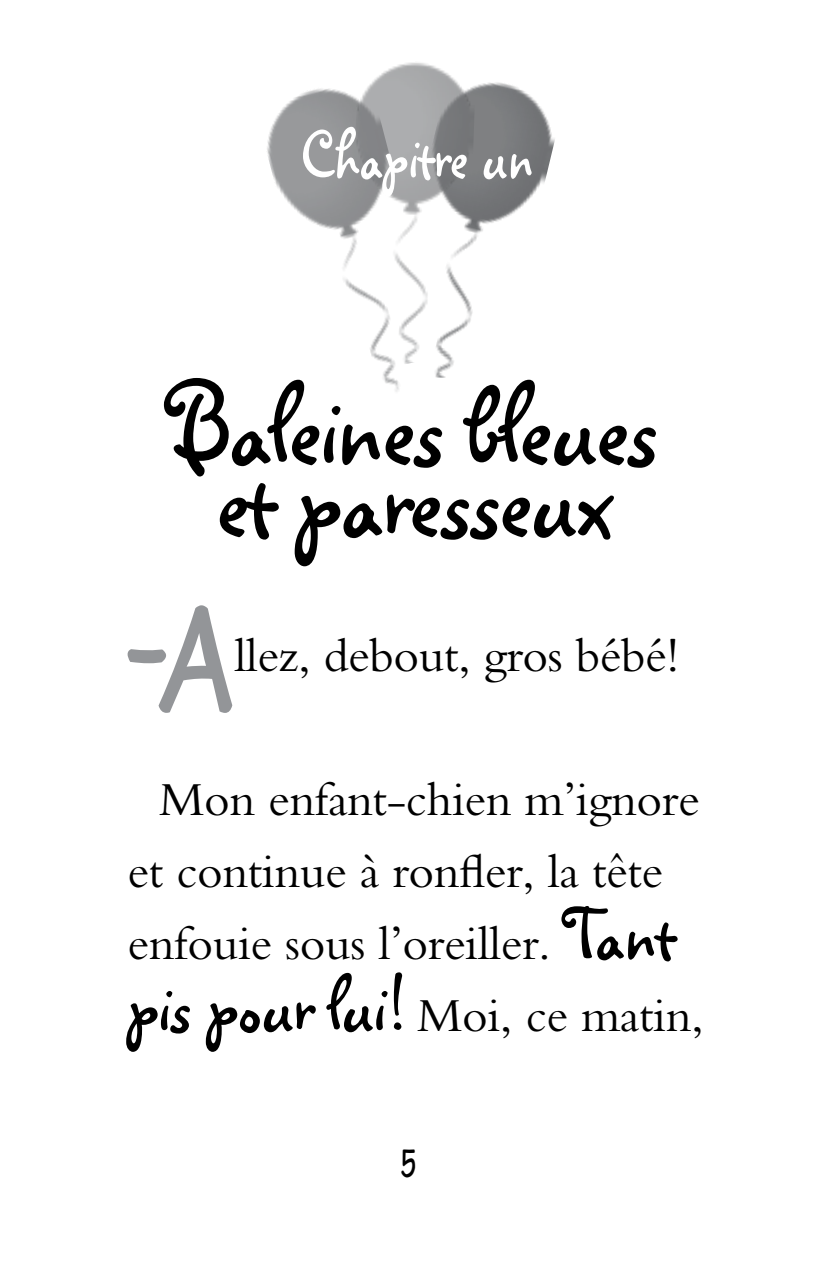
<style>
.page{position:relative;width:823px;height:1263px;background:#fff}
.page>*{position:absolute;margin:0;border:0;box-sizing:border-box;transform-origin:0 0}
.t1{font:117.45px "Melanie BT";letter-spacing:-.015em;color:#000}
.t2{font:72px "Melanie BT";color:#fff;scale:.9 1}
.t3{font:49.5px/72px "Bembo";letter-spacing:-.01em;color:#000}
.t4{font:38.25px "Architect Small Block";color:#000;scale:.8 1}
.s1{font-family:"Melanie BT";font-size:81px}
</style>
<div class="page">
<img style="left:475px;top:82px;width:80px;height:159px">
<img style="left:267px;top:88px;width:179px;height:304px">
<img style="left:352px;top:62px;width:123px;height:308px">
<svg style="left:128px;top:605px;width:104px;height:108px"></svg>
<h2 class="t2" style="left:302px;top:115px;width:259px">Chapitre un</h2>
<h1 class="t1" style="left:171px;top:361px;width:489px">Baleines bleues</h1>
<h1 class="t1" style="left:216px;top:433px;width:398px">et paresseux</h1>
<p class="t3" style="left:235px;top:618px;width:446px">llez, debout, gros bébé!</p>
<p class="t3" style="left:128px;top:762px;width:578px;text-indent:32px">Mon enfant-chien m’ignore et continue à ronfler, la tête enfouie sous l’oreiller. <span class="s1">Tant pis pour lui!</span> Moi, ce matin,</p>
<p class="t4" style="left:399px;top:1142px;width:24px">5</p>
</div>
